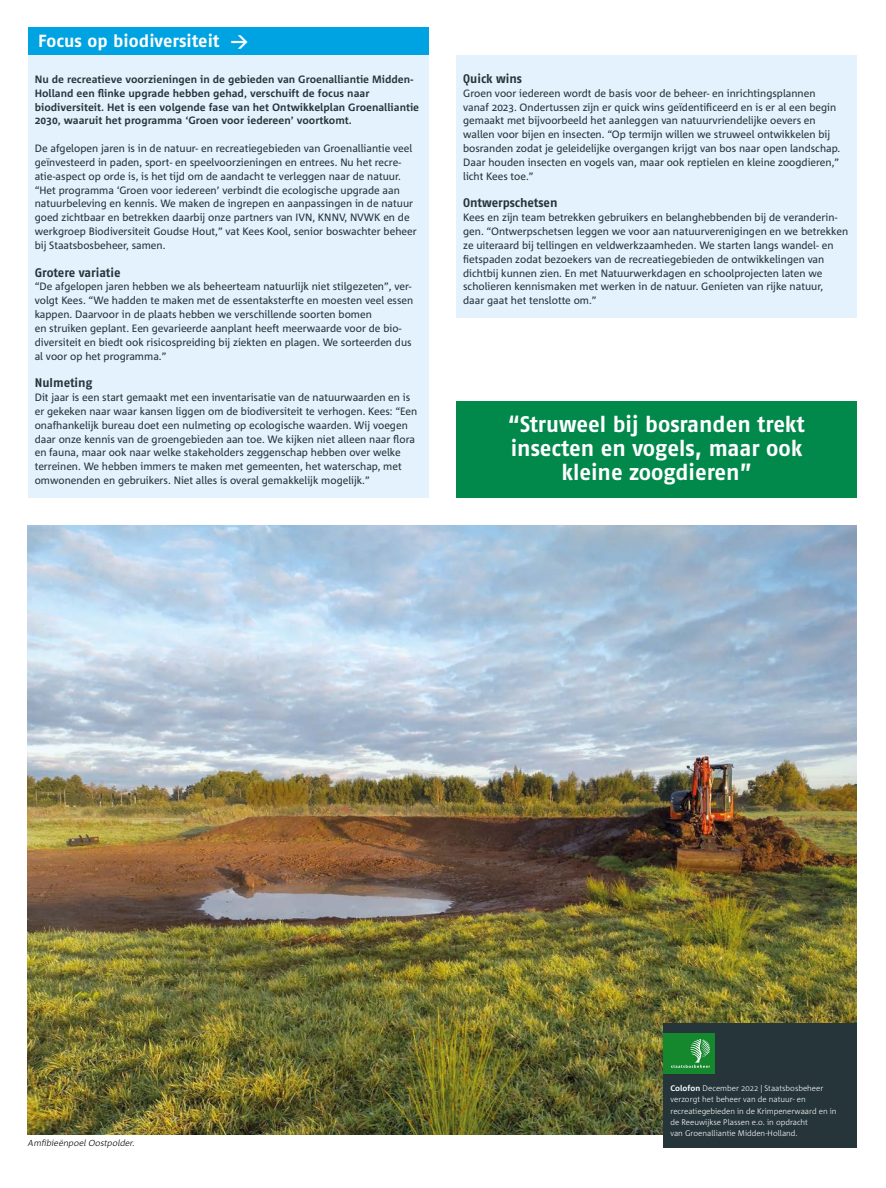
<style>
.page{position:relative;width:886px;height:1188px;background:#fff}
.page>*{position:absolute;margin:0;border:0;box-sizing:border-box;transform-origin:0 0}
.t1{font:22.5px/23.8px "Fago No Bold Lf";color:#fff;text-align:center}
.t2{font:17.5px "Fago No Bold Lf";color:#fff}
.t3{font:12.5px "Fago No Bold Lf";letter-spacing:-.005em;color:#253539}
.t4{font:10.62px/13.9px "Agrofont Normaal";color:#253539}
.t5{font:10.62px/13.9px "Agrofont Vet";color:#253539}
.t6{font:italic 8.75px "Agrofont Mager";color:#000}
.t7{font:8.12px/11.2px "Agrofont Mager";color:#fff}
.s1{font-family:"DIN";font-weight:700}
.s2{font-family:"Agrofont Vet"}
</style>
<div class="page">
<img style="left:28px;top:525px;width:829px;height:608px">
<div style="left:28px;top:55px;width:400px;height:442px;background:#e4f2fd"></div>
<div style="left:456px;top:55px;width:401px;height:262px;background:#e4f2fd"></div>
<div style="left:28px;top:28px;width:400px;height:27px;background:#00a3e2"></div>
<div style="left:663px;top:1023px;width:194px;height:124px;background:#253539"></div>
<div style="left:663px;top:1033px;width:52px;height:40px;background:#15882e"></div>
<svg style="left:671px;top:1039px;width:39px;height:28px"></svg>
<div style="left:456px;top:401px;width:401px;height:96px;background:#00894b"></div>
<h2 class="t2" style="left:38px;top:31px;width:212px">Focus op biodiversiteit <span class="s1">&gt;</span></h2>
<p class="t5" style="left:35px;top:73px;width:386px">Nu de recreatieve voorzieningen in de gebieden van Groenalliantie Midden-Holland een flinke upgrade hebben gehad, verschuift de focus naar biodiversiteit. Het is een volgende fase van het Ontwikkelplan Groenalliantie 2030, waaruit het programma ‘Groen voor iedereen’ voortkomt.</p>
<p class="t4" style="left:35px;top:142px;width:383px">De afgelopen jaren is in de natuur- en recreatiegebieden van Groenalliantie veel geïnvesteerd in paden, sport- en speelvoorzieningen en entrees. Nu het recre&shy;atie-aspect op orde is, is het tijd om de aandacht te verleggen naar de natuur. “Het programma ‘Groen voor iedereen’ verbindt die ecologische upgrade aan natuurbeleving en kennis. We maken de ingrepen en aanpassingen in de natuur goed zichtbaar en betrekken daarbij onze partners van IVN, KNNV, NVWK en de werkgroep Biodiversiteit Goudse Hout,” vat Kees Kool, senior boswachter beheer bij Staatsbosbeheer, samen.</p>
<p class="t3" style="left:35px;top:265px;width:87px">Grotere variatie</p>
<p class="t4" style="left:35px;top:280px;width:380px">“De afgelopen jaren hebben we als beheerteam natuurlijk niet stilgezeten”, ver&shy;volgt Kees. “We hadden te maken met de essentaksterfte en moesten veel essen kappen. Daarvoor in de plaats hebben we verschillende soorten bomen<br>en struiken geplant. Een gevarieerde aanplant heeft meerwaarde voor de bio&shy;diversiteit en biedt ook risicospreiding bij ziekten en plagen. We sorteerden dus al voor op het programma.”</p>
<p class="t3" style="left:35px;top:375px;width:59px">Nulmeting</p>
<p class="t4" style="left:35px;top:390px;width:384px">Dit jaar is een start gemaakt met een inventarisatie van de natuurwaarden en is er gekeken naar waar kansen liggen om de biodiversiteit te verhogen. Kees: “Een onafhankelijk bureau doet een nulmeting op ecologische waarden. Wij voegen daar onze kennis van de groengebieden aan toe. We kijken niet alleen naar flora en fauna, maar ook naar welke stakeholders zeggenschap hebben over welke terreinen. We hebben immers te maken met gemeenten, het waterschap, met omwonenden en gebruikers. Niet alles is overal gemakkelijk mogelijk.”</p>
<p class="t3" style="left:463px;top:71px;width:60px">Quick wins</p>
<p class="t4" style="left:463px;top:86px;width:379px">Groen voor iedereen wordt de basis voor de beheer- en inrichtingsplannen vanaf 2023. Ondertussen zijn er quick wins geïdentificeerd en is er al een begin gemaakt met bijvoorbeeld het aanleggen van natuurvriendelijke oevers en wallen voor bijen en insecten. “Op termijn willen we struweel ontwikkelen bij bosranden zodat je geleidelijke overgangen krijgt van bos naar open landschap.<br>Daar houden insecten en vogels van, maar ook reptielen en kleine zoogdieren,” licht Kees toe.”</p>
<p class="t3" style="left:463px;top:196px;width:96px">Ontwerpschetsen</p>
<p class="t4" style="left:463px;top:211px;width:386px">Kees en zijn team betrekken gebruikers en belanghebbenden bij de veranderin&shy;gen. “Ontwerpschetsen leggen we voor aan natuurverenigingen en we betrekken ze uiteraard bij tellingen en veldwerkzaamheden. We starten langs wandel- en fietspaden zodat bezoekers van de recreatiegebieden de ontwikkelingen van dichtbij kunnen zien. En met Natuurwerkdagen en schoolprojecten laten we scholieren kennismaken met werken in de natuur. Genieten van rijke natuur,<br>daar gaat het tenslotte om.”</p>
<h1 class="t1" style="left:508px;top:412px;width:298px">“Struweel bij bosranden trekt insecten en vogels, maar ook kleine zoogdieren”</h1>
<p class="t6" style="left:28px;top:1137px;width:110px">Amfibieënpoel Oostpolder.</p>
<p class="t7" style="left:670px;top:1082px;width:168px"><span class="s2">Colofon</span> December 2022 | Staatsbosbeheer verzorgt het beheer van de natuur- en recreatiegebieden in de Krimpenerwaard en in de Reeuwijkse Plassen e.o. in opdracht<br>van Groenalliantie Midden-Holland.</p>
</div>
